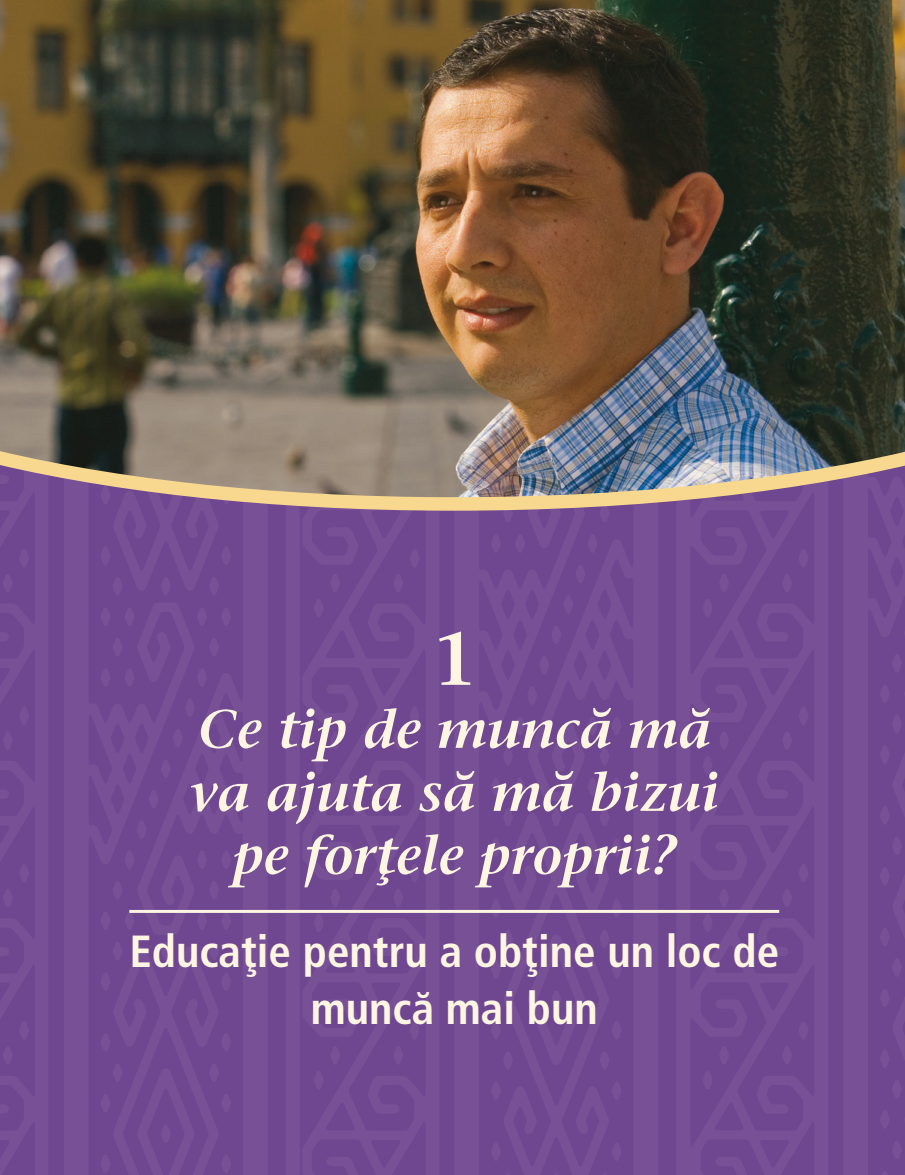
<style>
.page{position:relative;width:905px;height:1175px;background:#fff}
.page>*{position:absolute;margin:0;border:0;box-sizing:border-box;transform-origin:0 0}
.SECT_titleNumber{font:600 75px "Stone Seriflds Lat";color:#fef5e2}
.SECT_title{font:italic 600 54px/63px "Stone Seriflds Lat";color:#fef5e2;text-align:center}
.SECT_subtitle{font:700 condensed 45px/57px "Frutigerlds Lat";color:#fef5e2;text-align:center}
</style>
<div class="page">
<img style="left:0;top:517px;width:904px;height:657px">
<hr style="left:129px;top:910px;width:650px;height:3px;background:#fef5e2">
<img style="left:0;top:0;width:904px;height:517px">
<p class="SECT_titleNumber" style="left:432px;top:598px;width:46px">1</p>
<p class="SECT_title" style="left:190px;top:696px;width:530px">Ce tip de muncă mă va ajuta să mă bizui pe forţele proprii?</p>
<p class="SECT_subtitle" style="left:129px;top:922px;width:651px">Educaţie pentru a obţine un loc de muncă mai bun</p>
</div>
